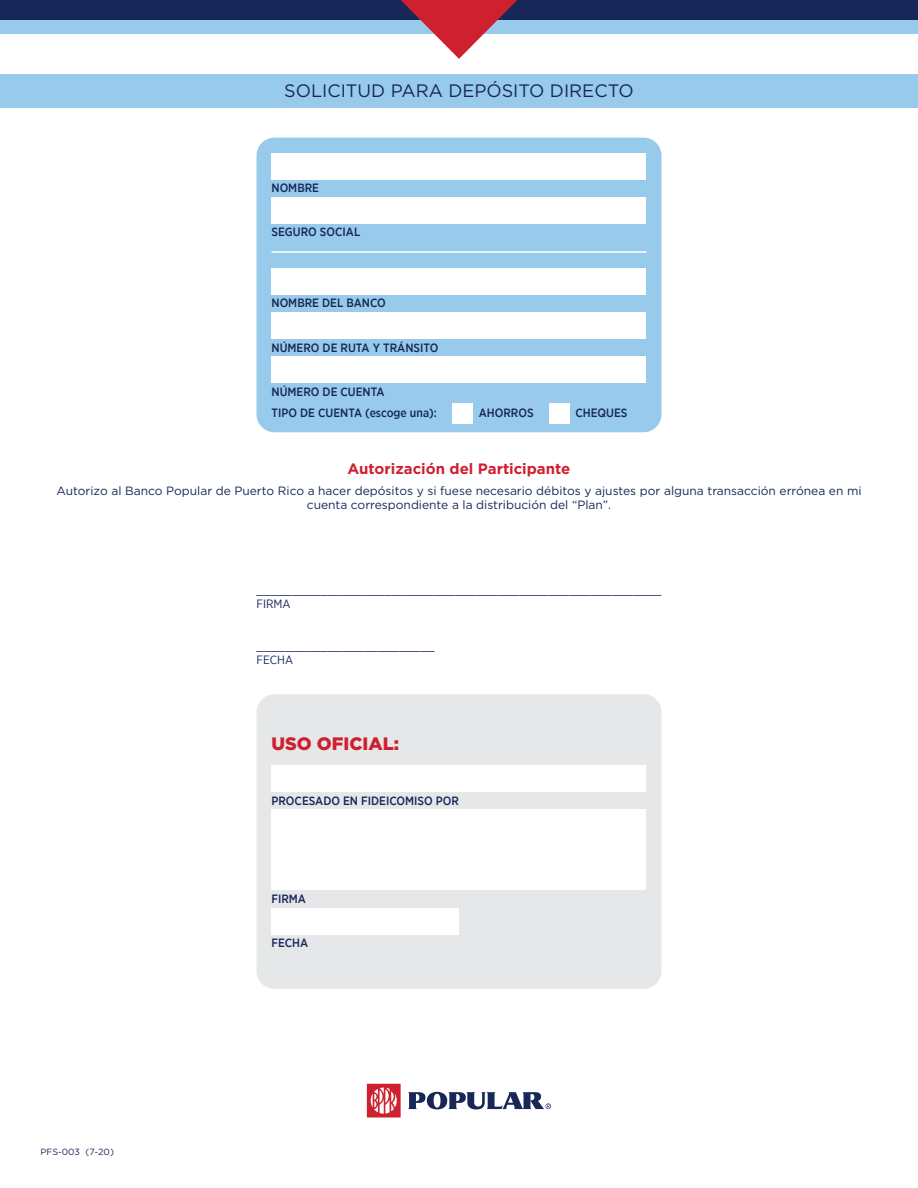
<style>
.page{position:relative;width:918px;height:1188px;background:#fff}
.page>*{position:absolute;margin:0;border:0;box-sizing:border-box;transform-origin:0 0}
.t1{font:18px "Gotham";color:#172757}
.t2{font:900 18px "Gotham";color:#cf202f}
.t3{font:700 15px "Gotham";color:#cf202f}
.t4{font:12px/14.4px "Gotham";color:#172757;text-align:center}
.t5{font:500 12px/21.8px "Gotham Narrow";color:#172757}
.t6{font:12px "Gotham Narrow";color:#172757}
.t7{font:9px "Gotham";color:#172757}
</style>
<div class="page">
<div style="left:0;top:0;width:918px;height:20px;background:#172757"></div>
<div style="left:0;top:20px;width:918px;height:14px;background:#97caeb"></div>
<svg style="left:401px;top:0;width:116px;height:59px"></svg>
<svg style="left:367px;top:1084px;width:34px;height:34px"></svg>
<svg style="left:408px;top:1092px;width:143px;height:18px"></svg>
<div style="left:0;top:74px;width:918px;height:34px;background:#97caeb"></div>
<div style="left:256px;top:694px;width:406px;height:295px;background:#e6e7e9;border-radius:18px"></div>
<div style="left:272px;top:765px;width:374px;height:27px;background:#fff"></div>
<div style="left:272px;top:908px;width:187px;height:27px;background:#fff"></div>
<div style="left:272px;top:809px;width:374px;height:81px;background:#fff"></div>
<div style="left:256px;top:138px;width:406px;height:294px;background:#97caeb;border-radius:18px"></div>
<div style="left:272px;top:153px;width:374px;height:27px;background:#fff"></div>
<div style="left:272px;top:268px;width:374px;height:27px;background:#fff"></div>
<div style="left:272px;top:197px;width:374px;height:27px;background:#fff"></div>
<div style="left:272px;top:312px;width:374px;height:27px;background:#fff"></div>
<div style="left:272px;top:356px;width:374px;height:27px;background:#fff"></div>
<div style="left:452px;top:403px;width:21px;height:20px;background:#fff"></div>
<div style="left:549px;top:403px;width:20px;height:20px;background:#fff"></div>
<hr style="left:272px;top:251px;width:374px;height:2px;background:#fff">
<h1 class="t1" style="left:284px;top:79px;width:351px">SOLICITUD PARA DEPÓSITO DIRECTO</h1>
<p class="t5" style="left:272px;top:177px;width:49px">NOMBRE</p>
<p class="t5" style="left:272px;top:221px;width:90px">SEGURO SOCIAL</p>
<p class="t5" style="left:272px;top:292px;width:116px">NOMBRE DEL BANCO</p>
<p class="t5" style="left:272px;top:336px;width:168px">NÚMERO DE RUTA Y TRÁNSITO</p>
<p class="t5" style="left:272px;top:380px;width:167px">NÚMERO DE CUENTA<br>TIPO DE CUENTA (escoge una):</p>
<p class="t5" style="left:479px;top:402px;width:56px">AHORROS</p>
<p class="t5" style="left:576px;top:402px;width:54px">CHEQUES</p>
<p class="t3" style="left:348px;top:459px;width:224px">Autorización del Participante</p>
<p class="t4" style="left:56px;top:483px;width:807px">Autorizo al Banco Popular de Puerto Rico a hacer depósitos y si fuese necesario débitos y ajustes por alguna transacción errónea en mi cuenta correspondiente a la distribución del “Plan”.</p>
<p class="t4" style="left:256px;top:582px;width:407px">_________________________________________________________</p>
<p class="t6" style="left:256px;top:597px;width:36px">FIRMA</p>
<p class="t4" style="left:256px;top:638px;width:180px">_________________________</p>
<p class="t6" style="left:256px;top:653px;width:38px">FECHA</p>
<h1 class="t2" style="left:272px;top:732px;width:129px">USO OFICIAL:</h1>
<p class="t5" style="left:272px;top:790px;width:189px">PROCESADO EN FIDEICOMISO POR</p>
<p class="t7" style="left:40px;top:1146px;width:75px">PFS-003 (7-20)</p>
<p class="t5" style="left:272px;top:888px;width:36px">FIRMA</p>
<p class="t5" style="left:272px;top:932px;width:38px">FECHA</p>
</div>
